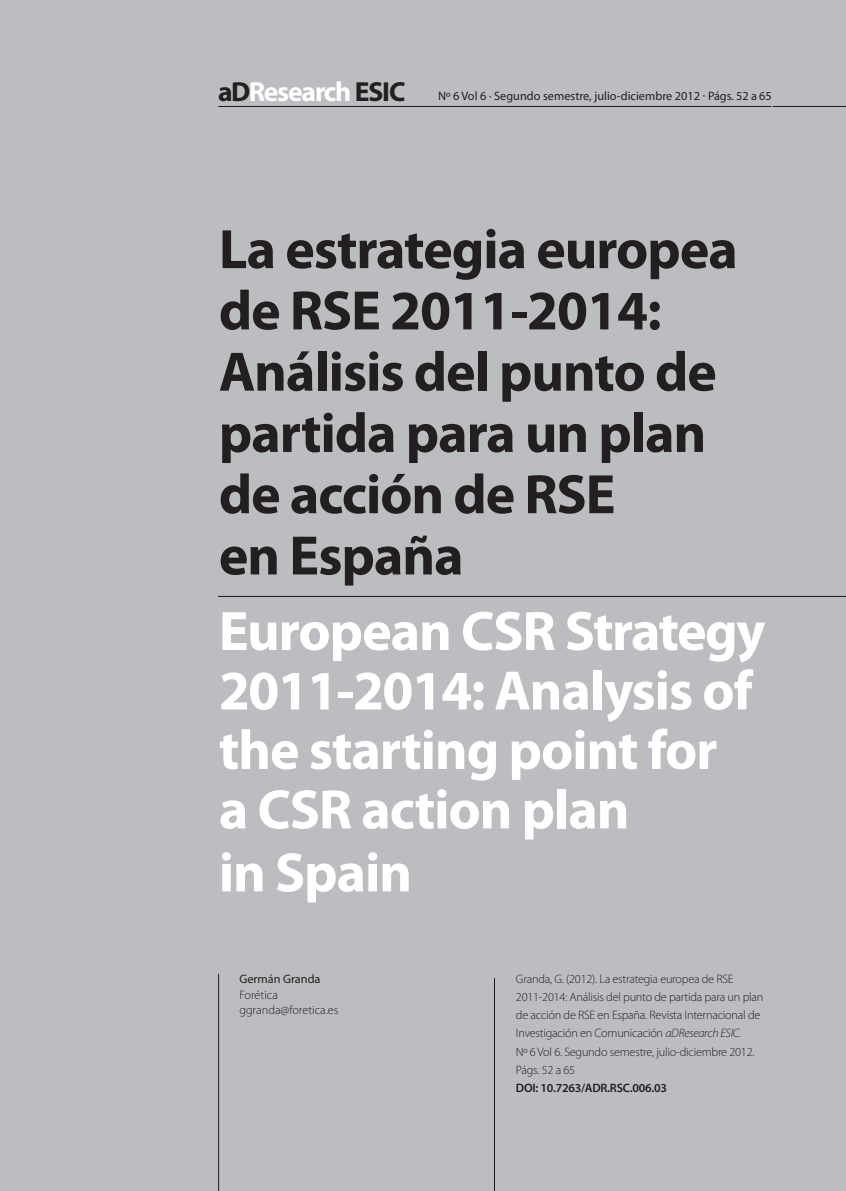
<style>
.page{position:relative;width:846px;height:1191px;background:#fff}
.page>*{position:absolute;margin:0;border:0;box-sizing:border-box;transform-origin:0 0}
.t1{font:700 56px/61.2px "Myriad Pro";letter-spacing:-.02em;color:#231f20}
.t2{font:700 56px/60.4px "Myriad Pro";letter-spacing:-.02em;color:#fff}
.t3{font:700 27.65px "Myriad Pro";letter-spacing:-.04em;color:#fff}
.t4{font:300 12.25px/18px "Myriad Pro";letter-spacing:-.02em;color:#231f20}
.t5{font:12.25px "Myriad Pro";color:#231f20}
.t6{font:300 12.25px/15.8px "Myriad Pro";color:#231f20}
.t7{font:600 12.25px "Myriad Pro";letter-spacing:-.02em;color:#231f20}
.s1{color:#231f20}
.s2{font-style:italic}
</style>
<div class="page">
<div style="left:0;top:0;width:845px;height:1191px;background:#bcbdc0"></div>
<hr style="left:845px;top:0;width:1px;height:1191px;background:#bcbdc0">
<hr style="left:218px;top:596px;width:627px;height:1px;background:#231f20">
<hr style="left:218px;top:106px;width:553px;height:1px;background:#231f20">
<hr style="left:772px;top:106px;width:73px;height:1px;background:#231f20">
<hr style="left:494px;top:978px;width:1px;height:213px;background:#231f20">
<hr style="left:218px;top:974px;width:1px;height:217px;background:#231f20">
<h2 class="t3" style="left:218px;top:73px;width:189px"><span class="s1">aD</span>Research <span class="s1">ESIC</span></h2>
<p class="t5" style="left:438px;top:89px;width:335px">Nº 6 Vol 6 · Segundo semestre, julio-diciembre 2012 · Págs. 52 a 65</p>
<h1 class="t1" style="left:219px;top:217px;width:520px">La estrategia europea de RSE 2011-2014:<br>Análisis del punto de partida para un plan de acción de RSE<br>en España</h1>
<h1 class="t2" style="left:219px;top:599px;width:547px">European CSR Strategy<br>2011-2014: Analysis of the starting point for<br>a CSR action plan<br>in Spain</h1>
<p class="t5" style="left:239px;top:971px;width:83px">Germán Granda</p>
<p class="t6" style="left:239px;top:987px;width:100px">Forética ggranda@foretica.es</p>
<p class="t4" style="left:515px;top:970px;width:249px">Granda, G. (2012). La estrategia europea de RSE 2011-2014: Análisis del punto de partida para un plan de acción de RSE en España. Revista Internacional de Investigación en Comunicación <span class="s2">aDResearch ESIC.<br></span>Nº 6 Vol 6. Segundo semestre, julio-diciembre 2012.<br>Págs. 52 a 65</p>
<p class="t7" style="left:515px;top:1080px;width:152px">DOI: 10.7263/ADR.RSC.006.03</p>
</div>
